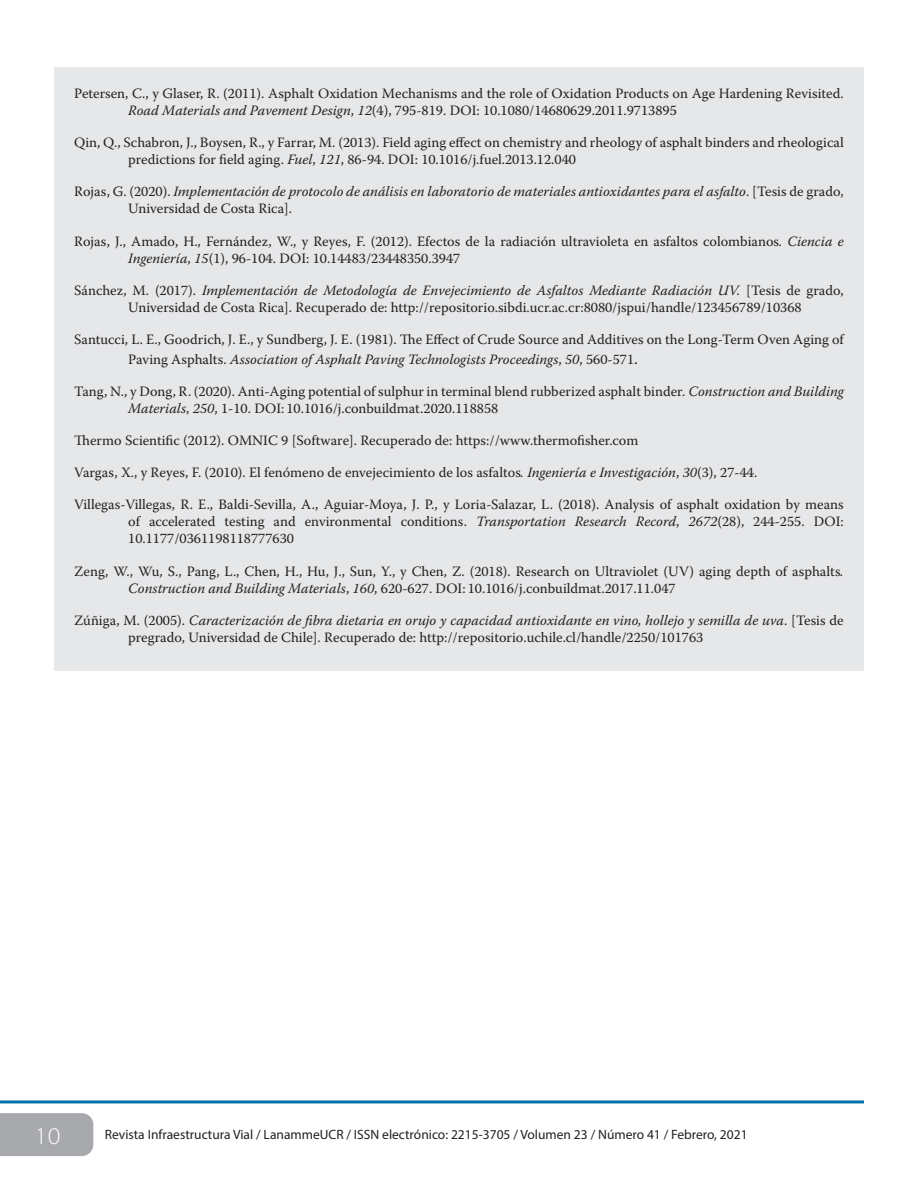
<style>
.page{position:relative;width:918px;height:1188px;background:#fff}
.page>*{position:absolute;margin:0;border:0;box-sizing:border-box;transform-origin:0 0}
.t1{font:300 semi-expanded 24px "Myriad Pro";color:#fff}
.t2{font:14.25px/17.1px "Warnock Pro";color:#231f20}
.t3{font:italic 14.25px/17.1px "Warnock Pro";color:#231f20}
.t4{font:13.5px "Myriad Pro";color:#231f20}
.s1{font-style:italic}
.s2{font-style:normal}
.s3{font-size:16.5px}
</style>
<div class="page">
<div style="left:0;top:1113px;width:93px;height:43px;background:#a8a9ad"></div>
<svg style="left:0;top:1100px;width:864px;height:3px;background:#2787b4"></svg>
<div style="left:54px;top:67px;width:810px;height:604px;background:#e6e7e9"></div>
<p class="t2" style="left:128px;top:84px;width:717px;text-indent:-54px">Petersen, C., y Glaser, R. (2011). Asphalt Oxidation Mechanisms and the role of Oxidation Products on Age Hardening Revisited.<br><span class="s1">Road Materials and Pavement Design</span>, <span class="s1">12</span>(4), 795-819. DOI: 10.1080/14680629.2011.9713895</p>
<p class="t2" style="left:128px;top:134px;width:717px;text-indent:-54px">Qin, Q., Schabron, J., Boysen, R., y Farrar, M. (2013). Field aging effect on chemistry and rheology of asphalt binders and rheological predictions for field aging. <span class="s1">Fuel</span>, <span class="s1">121</span>, 86-94. DOI: 10.1016/j.fuel.2013.12.040</p>
<p class="t3" style="left:128px;top:183px;width:717px;text-indent:-54px"><span class="s2">Rojas, G. (2020).</span> Implementación de protocolo de análisis en laboratorio de materiales antioxidantes para el asfalto<span class="s2">. [Tesis de grado,<br>Universidad de Costa Rica].</span></p>
<p class="t2" style="left:128px;top:232px;width:717px;text-indent:-54px">Rojas, J., Amado, H., Fernández, W., y Reyes, F. (2012). Efectos de la radiación ultravioleta en asfaltos colombianos<span class="s1">. Ciencia e<br>Ingeniería</span>, <span class="s1">15</span>(1), 96-104. DOI: 10.14483/23448350.3947</p>
<p class="t2" style="left:128px;top:281px;width:717px;text-indent:-54px">Sánchez, M. (2017). <span class="s1">Implementación de Metodología de Envejecimiento de Asfaltos Mediante Radiación UV.</span> [Tesis de grado,<br>Universidad de Costa Rica]. Recuperado de: http://repositorio.sibdi.ucr.ac.cr:8080/jspui/handle/123456789/10368</p>
<p class="t2" style="left:128px;top:329px;width:717px;line-height:19.8px;text-indent:-54px">Santucci, L. E., Goodrich, J. E., y Sundberg, J. E. (1981). The Effect of Crude Source and Additives on the Long-Term Oven Aging of<br>Paving Asphalts. <span class="s1">Association of Asphalt Paving Technologists Proceedings</span>, <span class="s1">50</span>, 560-571<span class="s3">.</span></p>
<p class="t2" style="left:128px;top:382px;width:717px;text-indent:-54px">Tang, N., y Dong, R. (2020). Anti-Aging potential of sulphur in terminal blend rubberized asphalt binder<span class="s1">. Construction and Building<br>Materials</span>, <span class="s1">250</span>, 1-10. DOI: 10.1016/j.conbuildmat.2020.118858</p>
<p class="t2" style="left:74px;top:432px;width:566px">Thermo Scientific (2012). OMNIC 9 [Software]. Recuperado de: https://www.thermofisher.com</p>
<p class="t2" style="left:74px;top:464px;width:685px">Vargas, X., y Reyes, F. (2010). El fenómeno de envejecimiento de los asfaltos<span class="s1">. Ingeniería e Investigación</span>, <span class="s1">30</span>(3), 27-44.</p>
<p class="t2" style="left:128px;top:496px;width:717px;text-align:justify;text-indent:-54px">Villegas-Villegas, R. E., Baldi-Sevilla, A., Aguiar-Moya, J. P., y Loria-Salazar, L. (2018). Analysis of asphalt oxidation by means of accelerated testing and environmental conditions. <span class="s1">Transportation Research Record</span>, <span class="s1">2672</span>(28), 244-255. DOI:<br>10.1177/0361198118777630</p>
<p class="t2" style="left:128px;top:562px;width:717px;text-indent:-54px">Zeng, W., Wu, S., Pang, L., Chen, H., Hu, J., Sun, Y., y Chen, Z. (2018). Research on Ultraviolet (UV) aging depth of asphalts<span class="s1">.<br>Construction and Building Materials</span>, <span class="s1">160</span>, 620-627. DOI: 10.1016/j.conbuildmat.2017.11.047</p>
<p class="t2" style="left:128px;top:611px;width:717px;text-indent:-54px">Zúñiga, M. (2005). <span class="s1">Caracterización de fibra dietaria en orujo y capacidad antioxidante en vino, hollejo y semilla de uva</span>. [Tesis de pregrado, Universidad de Chile]. Recuperado de: http://repositorio.uchile.cl/handle/2250/101763</p>
<h1 class="t1" style="left:35px;top:1122px;width:27px">10</h1>
<p class="t4" style="left:105px;top:1126px;width:644px">Revista Infraestructura Vial / LanammeUCR / ISSN electrónico: 2215-3705 / Volumen 23 / Número 41 / Febrero, 2021</p>
</div>
